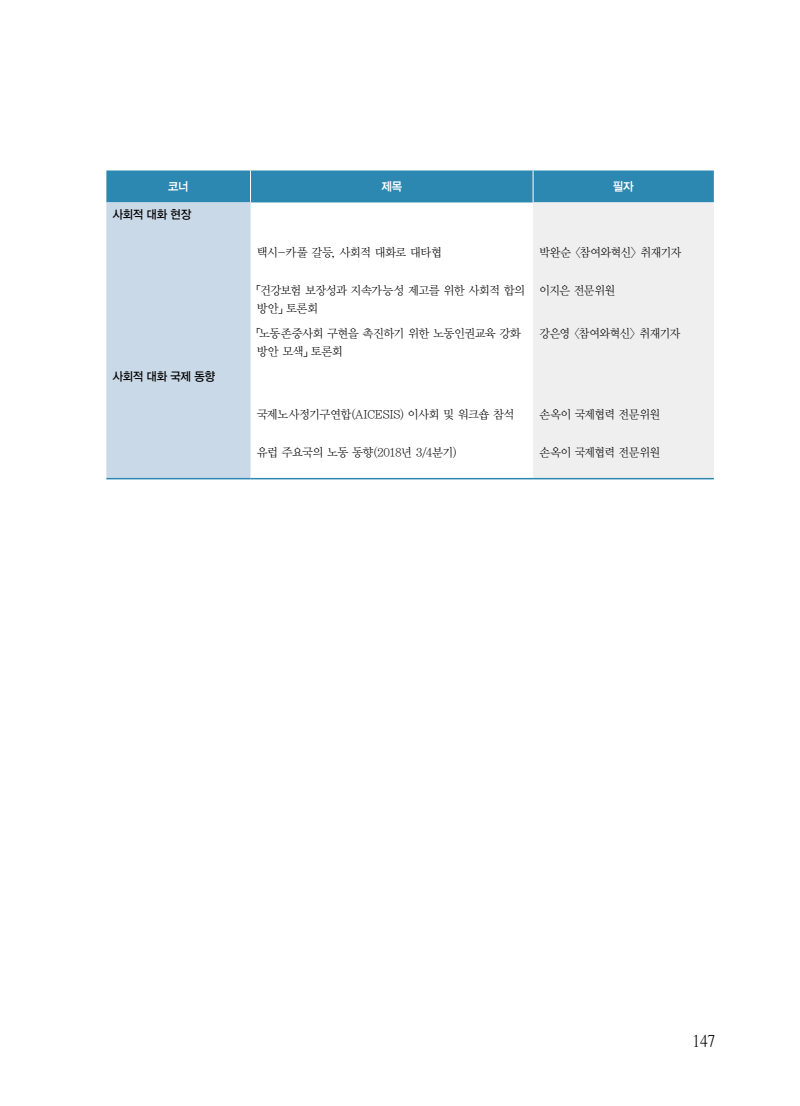
<style>
.page{position:relative;width:800px;height:1106px;background:#fff}
.page>*{position:absolute;margin:0;border:0;box-sizing:border-box;transform-origin:0 0}
.t1{font:16.5px "YDVY Mj O520";color:#000}
.t2{font:12px/18px "YDVY Mj O32";letter-spacing:-.045em;color:#000}
.t3{font:12px "YDVY Mj O32";letter-spacing:-.045em;color:#000;scale:.94 1}
.t4{font:12px "YDVYGO33";letter-spacing:-.03em;color:#000;scale:.94 1}
.t5{font:12px "YDVYGO34";color:#fff;scale:.94 1}
</style>
<div class="page">
<div style="left:106px;top:170px;width:607px;height:32px;background:#2c87b1"></div>
<div style="left:106px;top:202px;width:144px;height:276px;background:#cad9e7"></div>
<div style="left:533px;top:202px;width:180px;height:276px;background:#efefef"></div>
<hr style="left:250px;top:170px;width:1px;height:32px;background:#fff">
<hr style="left:532px;top:170px;width:1px;height:32px;background:#fff">
<hr style="left:106px;top:478px;width:144px;height:1px;background:#2c87b1">
<hr style="left:250px;top:478px;width:283px;height:1px;background:#2c87b1">
<hr style="left:533px;top:478px;width:180px;height:1px;background:#2c87b1">
<p class="t5" style="left:168px;top:179px;width:23px">코너</p>
<p class="t5" style="left:381px;top:179px;width:23px">제목</p>
<p class="t5" style="left:613px;top:179px;width:23px">필자</p>
<p class="t4" style="left:113px;top:207px;width:85px">사회적 대화 현장</p>
<p class="t2" style="left:257px;top:243px;width:186px">택시-카풀 갈등, 사회적 대화로 대타협</p>
<p class="t3" style="left:539px;top:245px;width:152px">박완순 &lt;참여와혁신&gt; 취재기자</p>
<p class="t2" style="left:257px;top:282px;width:270px">「건강보험 보장성과 지속가능성 제고를 위한 사회적 합의 방안」 토론회</p>
<p class="t3" style="left:539px;top:283px;width:82px">이지은 전문위원</p>
<p class="t2" style="left:257px;top:324px;width:265px">「노동존중사회 구현을 촉진하기 위한 노동인권교육 강화 방안 모색」 토론회</p>
<p class="t3" style="left:539px;top:326px;width:151px">강은영 &lt;참여와혁신&gt; 취재기자</p>
<p class="t4" style="left:113px;top:369px;width:110px">사회적 대화 국제 동향</p>
<p class="t2" style="left:257px;top:405px;width:259px">국제노사정기구연합(AICESIS) 이사회 및 워크숍 참석</p>
<p class="t3" style="left:539px;top:407px;width:130px">손옥이 국제협력 전문위원</p>
<p class="t2" style="left:257px;top:444px;width:201px">유럽 주요국의 노동 동향(2018년 3/4분기)</p>
<p class="t3" style="left:539px;top:445px;width:130px">손옥이 국제협력 전문위원</p>
<h1 class="t1" style="left:692px;top:1031px;width:24px">147</h1>
</div>
